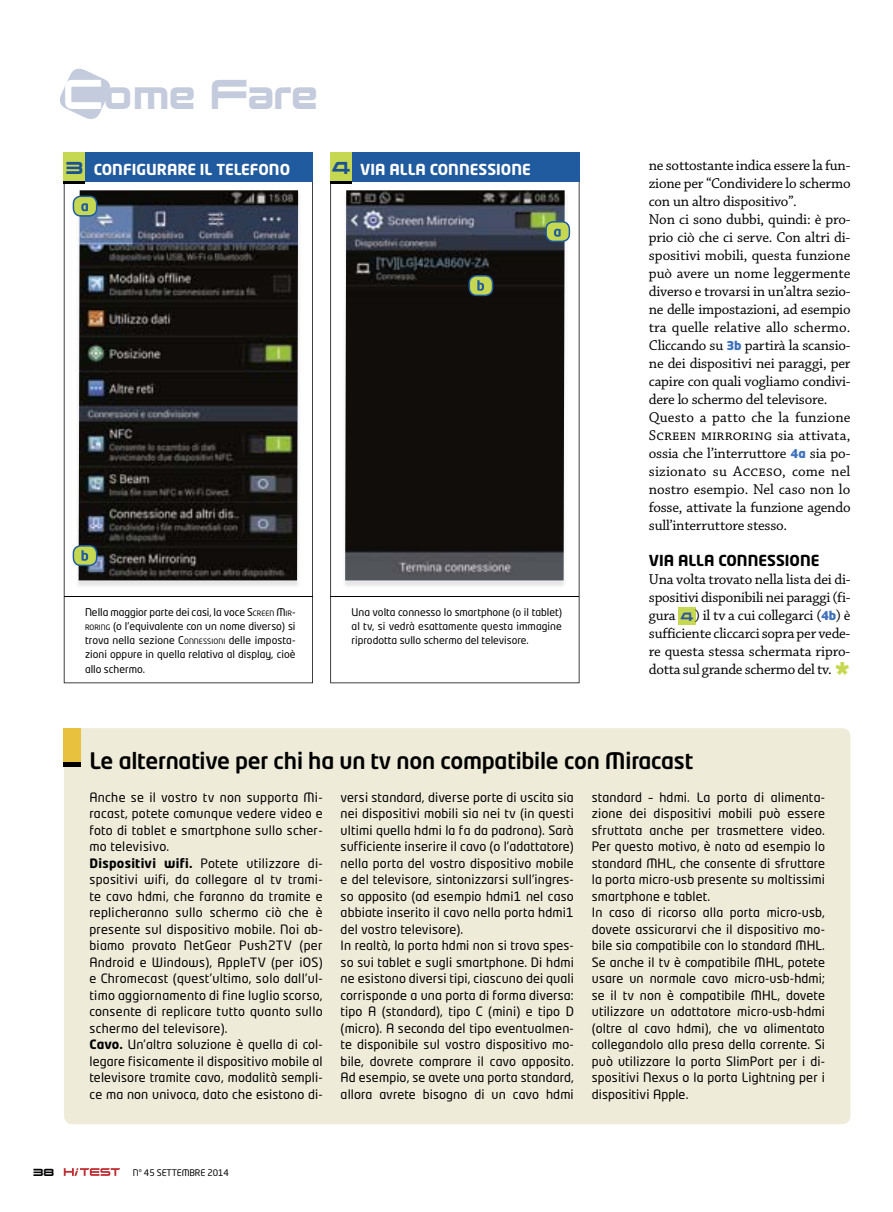
<style>
.page{position:relative;width:893px;height:1212px;background:#fff}
.page>*{position:absolute;margin:0;border:0;box-sizing:border-box;transform-origin:0 0}
.t1{font:36.3px "Korataki";color:#c4cbdc;scale:.85 1}
.t2{font:500 22.5px "Neo Tech Pro";letter-spacing:-.01em;color:#000}
.t3{font:15px/18px "Chaparral Pro";letter-spacing:-.01em;color:#000}
.t4{font:700 15px "Neo Tech Pro";color:#fff}
.t5{font:700 15px "Neo Tech Pro";color:#000}
.t6{font:12.75px/16.5px "Neo Tech Pro";letter-spacing:.01em;color:#000}
.t7{font:10.5px/14.2px "Neo Tech Pro";color:#000;text-align:justify}
.t8{font:9px "Neo Tech Pro";letter-spacing:-.01em;color:#000}
.t9{font:9px "Korataki";color:#000}
.s1{color:#fff}
.s2{font-family:"Korataki";font-weight:400;font-size:15.15px;color:#1b5292}
.s3{font-style:inherit}
.s4{font-size:7.35px}
.s5{font-family:"Neo Tech Pro";font-weight:900;font-size:12px;color:#3f72bc}
.s6{font-family:"Korataki";font-size:10.5px;color:#305697}
.s7{font-family:"Korataki";font-size:30px;color:#c6d851}
.s8{font-weight:700}
</style>
<div class="page">
<svg style="left:64px;top:1168px;width:56px;height:8px"></svg>
<svg style="left:60px;top:68px;width:51px;height:51px"></svg>
<svg style="left:64px;top:182px;width:249px;height:501px"></svg>
<div style="left:64px;top:152px;width:249px;height:30px;background:#205a9f"></div>
<div style="left:64px;top:152px;width:21px;height:30px;background:#c6d851"></div>
<hr style="left:64px;top:182px;width:21px;height:2px;background:#000">
<hr style="left:64px;top:596px;width:249px;height:1px;background:#000">
<img style="left:76px;top:192px;width:225px;height:396px">
<img style="left:79px;top:190px;width:219px;height:390px">
<svg style="left:73px;top:196px;width:24px;height:21px"></svg>
<svg style="left:73px;top:545px;width:24px;height:21px"></svg>
<svg style="left:330px;top:182px;width:249px;height:501px"></svg>
<div style="left:330px;top:152px;width:249px;height:30px;background:#205a9f"></div>
<div style="left:330px;top:152px;width:22px;height:30px;background:#c6d851"></div>
<hr style="left:330px;top:182px;width:22px;height:2px;background:#000">
<hr style="left:330px;top:596px;width:249px;height:1px;background:#000">
<img style="left:343px;top:192px;width:224px;height:396px">
<img style="left:345px;top:190px;width:220px;height:390px">
<div style="left:64px;top:728px;width:786px;height:396px;background:#eeebd9;border-radius:9px"></div>
<div style="left:64px;top:728px;width:17px;height:34px;background:#e8c13f"></div>
<div style="left:64px;top:762px;width:17px;height:5px;background:#000"></div>
<svg style="left:545px;top:221px;width:25px;height:21px"></svg>
<svg style="left:468px;top:275px;width:25px;height:21px"></svg>
<div style="left:678px;top:608px;width:17px;height:17px;background:#c6d851"></div>
<h1 class="t1" style="left:64px;top:73px;width:300px"><span class="s1">C</span>ome Fare</h1>
<p class="t4" style="left:66px;top:160px;width:226px"><span class="s2">3</span> CONFIGURARE IL TELEFONO</p>
<p class="t4" style="left:332px;top:160px;width:200px"><span class="s2">4</span> VIA ALLA CONNESSIONE</p>
<p class="t7" style="left:85px;top:604px;width:212px">Nella maggior parte dei casi, la voce <span class="s3">S</span><span class="s4">CREEN</span> <span class="s3">M</span><span class="s4">IR</span><span class="s3">-</span><span class="s4">RORING</span> (o l’equivalente con un nome diverso) si trova nella sezione <span class="s3">C</span><span class="s4">ONNESSIONI</span> delle imposta&shy;zioni oppure in quella relativa al display, cioè allo schermo.</p>
<p class="t7" style="left:352px;top:604px;width:212px">Una volta connesso lo smartphone (o il tablet) al tv, si vedrà esattamente questa immagine riprodotta sullo schermo del televisore.</p>
<p class="t3" style="left:649px;top:157px;width:203px">ne sottostante indica essere la fun&shy;zione per “Condividere lo schermo con un altro dispositivo”.<br>Non ci sono dubbi, quindi: è pro&shy;prio ciò che ci serve. Con altri di&shy;spositivi mobili, questa funzione può avere un nome leggermente diverso e trovarsi in un’altra sezio&shy;ne delle impostazioni, ad esempio tra quelle relative allo schermo.<br>Cliccando su <span class="s5">3b</span> partirà la scansio&shy;ne dei dispositivi nei paraggi, per capire con quali vogliamo condivi&shy;dere lo schermo del televisore.<br>Questo a patto che la funzione Screen mirroring sia attivata, ossia che l’interruttore <span class="s5">4a</span> sia po&shy;sizionato su Acceso, come nel nostro esempio. Nel caso non lo fosse, attivate la funzione agendo sull’interruttore stesso.</p>
<p class="t5" style="left:649px;top:551px;width:172px">VIA ALLA CONNESSIONE</p>
<p class="t3" style="left:649px;top:571px;width:203px;text-align:justify">Una volta trovato nella lista dei di&shy;spositivi disponibili nei paraggi (fi&shy;gura <span class="s6">4</span> ) il tv a cui collegarci (<span class="s5">4b</span>) è sufficiente cliccarci sopra per vede&shy;re questa stessa schermata ripro&shy;dotta sul grande schermo del tv. <span class="s7">*</span></p>
<p class="t9" style="left:33px;top:1167px;width:23px">38</p>
<h2 class="t2" style="left:89px;top:746px;width:605px">Le alternative per chi ha un tv non compatibile con Miracast</h2>
<p class="t6" style="left:89px;top:788px;width:235px">Anche se il vostro tv non supporta Mi&shy;racast, potete comunque vedere video e foto di tablet e smartphone sullo scher&shy;mo televisivo.<br><span class="s8">Dispositivi wifi.</span> Potete utilizzare di&shy;spositivi wifi, da collegare al tv trami&shy;te cavo hdmi, che faranno da tramite e replicheranno sullo schermo ciò che è presente sul dispositivo mobile. Noi ab&shy;biamo provato NetGear Push2TV (per Android e Windows), AppleTV (per iOS) e Chromecast (quest’ultimo, solo dall’ul&shy;timo aggiornamento di fine luglio scorso, consente di replicare tutto quanto sullo schermo del televisore).<br><span class="s8">Cavo.</span> Un’altra soluzione è quella di col&shy;legare fisicamente il dispositivo mobile al televisore tramite cavo, modalità sempli&shy;ce ma non univoca, dato che esistono di-</p>
<p class="t6" style="left:341px;top:788px;width:235px">versi standard, diverse porte di uscita sia nei dispositivi mobili sia nei tv (in questi ultimi quella hdmi la fa da padrona). Sarà sufficiente inserire il cavo (o l’adattatore) nella porta del vostro dispositivo mobile e del televisore, sintonizzarsi sull’ingres&shy;so apposito (ad esempio hdmi1 nel caso abbiate inserito il cavo nella porta hdmi1 del vostro televisore).<br>In realtà, la porta hdmi non si trova spes&shy;so sui tablet e sugli smartphone. Di hdmi ne esistono diversi tipi, ciascuno dei quali corrisponde a una porta di forma diversa: tipo A (standard), tipo C (mini) e tipo D (micro). A seconda del tipo eventualmen&shy;te disponibile sul vostro dispositivo mo&shy;bile, dovrete comprare il cavo apposito.<br>Ad esempio, se avete una porta standard, allora avrete bisogno di un cavo hdmi</p>
<p class="t6" style="left:592px;top:788px;width:235px">standard – hdmi. La porta di alimenta&shy;zione dei dispositivi mobili può essere sfruttata anche per trasmettere video.<br>Per questo motivo, è nato ad esempio lo standard MHL, che consente di sfruttare la porta micro-usb presente su moltissimi smartphone e tablet.<br>In caso di ricorso alla porta micro-usb, dovete assicurarvi che il dispositivo mo&shy;bile sia compatibile con lo standard MHL.<br>Se anche il tv è compatibile MHL, potete usare un normale cavo micro-usb-hdmi; se il tv non è compatibile MHL, dovete utilizzare un adattatore micro-usb-hdmi (oltre al cavo hdmi), che va alimentato collegandolo alla presa della corrente. Si può utilizzare la porta SlimPort per i di&shy;spositivi Nexus o la porta Lightning per i dispositivi Apple.</p>
<p class="t8" style="left:133px;top:1167px;width:97px">N° 45 SETTEMBRE 2014</p>
</div>
